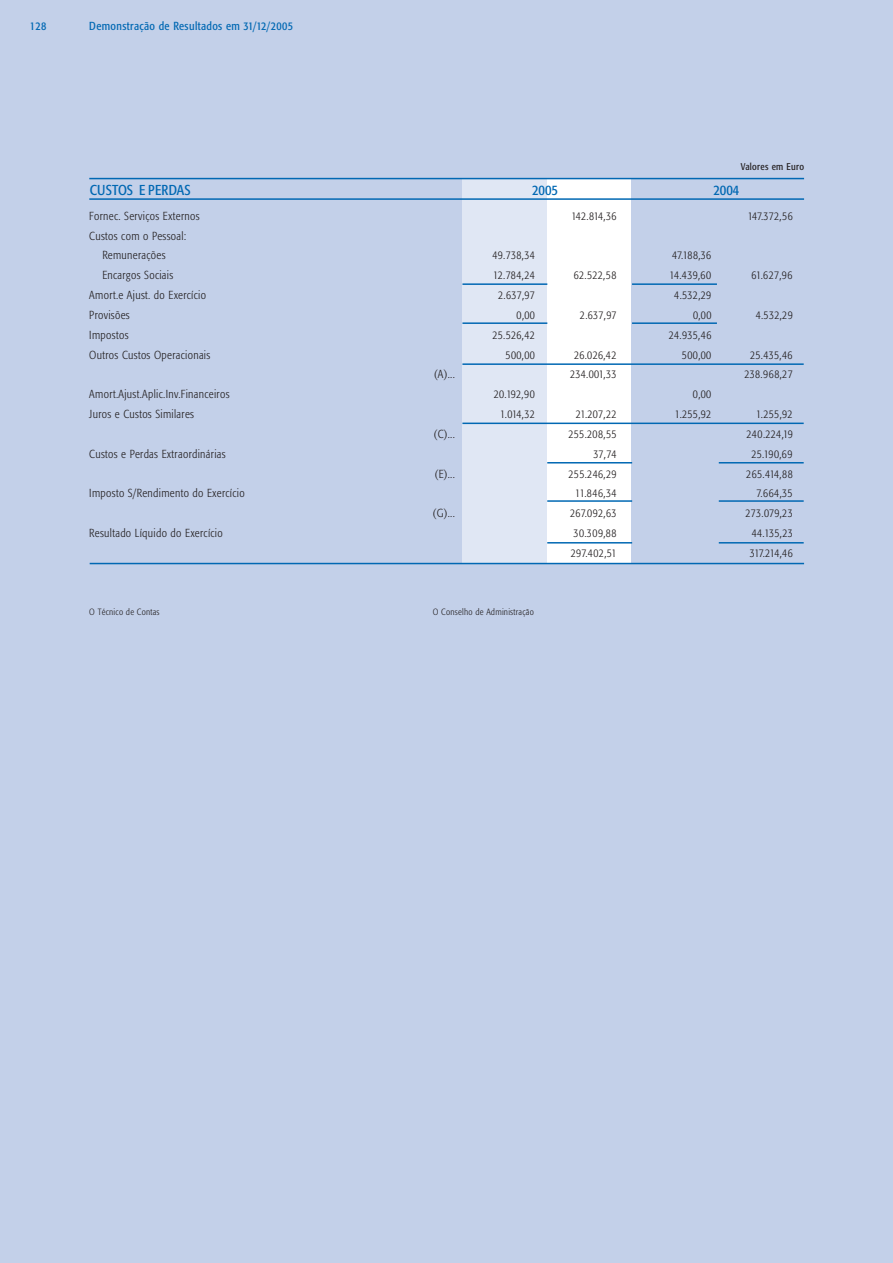
<style>
.page{position:relative;width:893px;height:1263px;background:#c3d0e9}
.page>*{position:absolute;margin:0;border:0;box-sizing:border-box;transform-origin:0 0}
.t1{font:condensed 14.25px "Formata";color:#0168b3}
.t2{font:300 condensed 11.55px/19.8px "Formata";letter-spacing:.03em;color:#231f20}
.t3{font:condensed 11.55px "Formata";letter-spacing:.03em;color:#0168b3}
.t4{font:condensed 9.75px "Formata";letter-spacing:.03em;color:#231f20}
.t5{font:300 condensed 9px "Formata";letter-spacing:.03em;color:#231f20}
</style>
<div class="page">
<div style="left:542px;top:179px;width:89px;height:384px;background:#fff"></div>
<div style="left:462px;top:179px;width:85px;height:384px;background:#e0e7f4"></div>
<hr style="left:89px;top:178px;width:715px;height:1px;background:#0168b3">
<hr style="left:89px;top:198px;width:715px;height:2px;background:#0168b3">
<hr style="left:90px;top:563px;width:714px;height:1px;background:#0168b3">
<hr style="left:547px;top:542px;width:85px;height:1px;background:#0168b3">
<hr style="left:719px;top:542px;width:85px;height:1px;background:#0168b3">
<hr style="left:547px;top:500px;width:85px;height:2px;background:#0168b3">
<hr style="left:719px;top:500px;width:85px;height:2px;background:#0168b3">
<hr style="left:547px;top:462px;width:85px;height:1px;background:#0168b3">
<hr style="left:462px;top:322px;width:85px;height:2px;background:#0168b3">
<hr style="left:632px;top:322px;width:85px;height:2px;background:#0168b3">
<hr style="left:462px;top:283px;width:85px;height:2px;background:#0168b3">
<hr style="left:632px;top:283px;width:85px;height:2px;background:#0168b3">
<hr style="left:719px;top:462px;width:85px;height:1px;background:#0168b3">
<hr style="left:462px;top:423px;width:342px;height:1px;background:#0168b3">
<hr style="left:462px;top:363px;width:342px;height:2px;background:#0168b3">
<p class="t3" style="left:30px;top:21px;width:18px">128</p>
<p class="t3" style="left:89px;top:21px;width:205px">Demonstração de Resultados em 31/12/2005</p>
<p class="t4" style="left:741px;top:162px;width:65px">Valores em Euro</p>
<p class="t1" style="left:90px;top:184px;width:102px">CUSTOS E PERDAS</p>
<p class="t1" style="left:532px;top:184px;width:27px">2005</p>
<p class="t1" style="left:713px;top:184px;width:27px">2004</p>
<p class="t2" style="left:89px;top:207px;width:112px">Fornec. Serviços Externos</p>
<p class="t2" style="left:571px;top:207px;width:47px">142.814,36</p>
<p class="t2" style="left:748px;top:207px;width:47px">147.372,56</p>
<p class="t2" style="left:102px;top:226px;width:86px;text-indent:-13px">Custos com o Pessoal:<br>Remunerações</p>
<p class="t2" style="left:492px;top:246px;width:44px">49.738,34</p>
<p class="t2" style="left:672px;top:246px;width:41px">47.188,36</p>
<p class="t2" style="left:102px;top:266px;width:72px">Encargos Sociais</p>
<p class="t2" style="left:493px;top:266px;width:43px">12.784,24</p>
<p class="t2" style="left:574px;top:266px;width:44px">62.522,58</p>
<p class="t2" style="left:670px;top:266px;width:43px">14.439,60</p>
<p class="t2" style="left:751px;top:266px;width:43px">61.627,96</p>
<p class="t2" style="left:89px;top:286px;width:118px">Amort.e Ajust. do Exercício</p>
<p class="t2" style="left:498px;top:286px;width:38px">2.637,97</p>
<p class="t2" style="left:674px;top:286px;width:39px">4.532,29</p>
<p class="t2" style="left:89px;top:306px;width:42px">Provisões</p>
<p class="t2" style="left:517px;top:306px;width:20px">0,00</p>
<p class="t2" style="left:580px;top:306px;width:38px">2.637,97</p>
<p class="t2" style="left:693px;top:306px;width:20px">0,00</p>
<p class="t2" style="left:756px;top:306px;width:39px">4.532,29</p>
<p class="t2" style="left:89px;top:326px;width:41px">Impostos</p>
<p class="t2" style="left:492px;top:326px;width:44px">25.526,42</p>
<p class="t2" style="left:669px;top:326px;width:44px">24.935,46</p>
<p class="t2" style="left:89px;top:345px;width:123px">Outros Custos Operacionais</p>
<p class="t2" style="left:505px;top:345px;width:31px">500,00</p>
<p class="t2" style="left:574px;top:345px;width:44px">26.026,42</p>
<p class="t2" style="left:682px;top:345px;width:31px">500,00</p>
<p class="t2" style="left:750px;top:345px;width:44px">25.435,46</p>
<p class="t2" style="left:434px;top:365px;width:22px">(A)...</p>
<p class="t2" style="left:570px;top:365px;width:48px">234.001,33</p>
<p class="t2" style="left:744px;top:365px;width:50px">238.968,27</p>
<p class="t2" style="left:89px;top:385px;width:142px">Amort.Ajust.Aplic.Inv.Financeiros</p>
<p class="t2" style="left:494px;top:385px;width:43px">20.192,90</p>
<p class="t2" style="left:693px;top:385px;width:20px">0,00</p>
<p class="t2" style="left:89px;top:405px;width:106px">Juros e Custos Similares</p>
<p class="t2" style="left:500px;top:405px;width:36px">1.014,32</p>
<p class="t2" style="left:576px;top:405px;width:42px">21.207,22</p>
<p class="t2" style="left:675px;top:405px;width:38px">1.255,92</p>
<p class="t2" style="left:756px;top:405px;width:38px">1.255,92</p>
<p class="t2" style="left:434px;top:425px;width:23px">(C)...</p>
<p class="t2" style="left:568px;top:425px;width:50px">255.208,55</p>
<p class="t2" style="left:747px;top:425px;width:48px">240.224,19</p>
<p class="t2" style="left:89px;top:445px;width:138px">Custos e Perdas Extraordinárias</p>
<p class="t2" style="left:593px;top:445px;width:25px">37,74</p>
<p class="t2" style="left:751px;top:445px;width:43px">25.190,69</p>
<p class="t2" style="left:435px;top:464px;width:22px">(E)...</p>
<p class="t2" style="left:569px;top:464px;width:49px">255.246,29</p>
<p class="t2" style="left:746px;top:464px;width:48px">265.414,88</p>
<p class="t2" style="left:89px;top:484px;width:157px">Imposto S/Rendimento do Exercício</p>
<p class="t2" style="left:575px;top:484px;width:43px">11.846,34</p>
<p class="t2" style="left:756px;top:484px;width:38px">7.664,35</p>
<p class="t2" style="left:433px;top:504px;width:24px">(G)...</p>
<p class="t2" style="left:570px;top:504px;width:48px">267.092,63</p>
<p class="t2" style="left:745px;top:504px;width:49px">273.079,23</p>
<p class="t2" style="left:89px;top:524px;width:135px">Resultado Líquido do Exercício</p>
<p class="t2" style="left:574px;top:524px;width:44px">30.309,88</p>
<p class="t2" style="left:752px;top:524px;width:43px">44.135,23</p>
<p class="t2" style="left:571px;top:544px;width:47px">297.402,51</p>
<p class="t2" style="left:750px;top:544px;width:44px">317.214,46</p>
<p class="t5" style="left:89px;top:608px;width:72px">O Técnico de Contas</p>
<p class="t5" style="left:433px;top:608px;width:102px">O Conselho de Administração</p>
</div>
